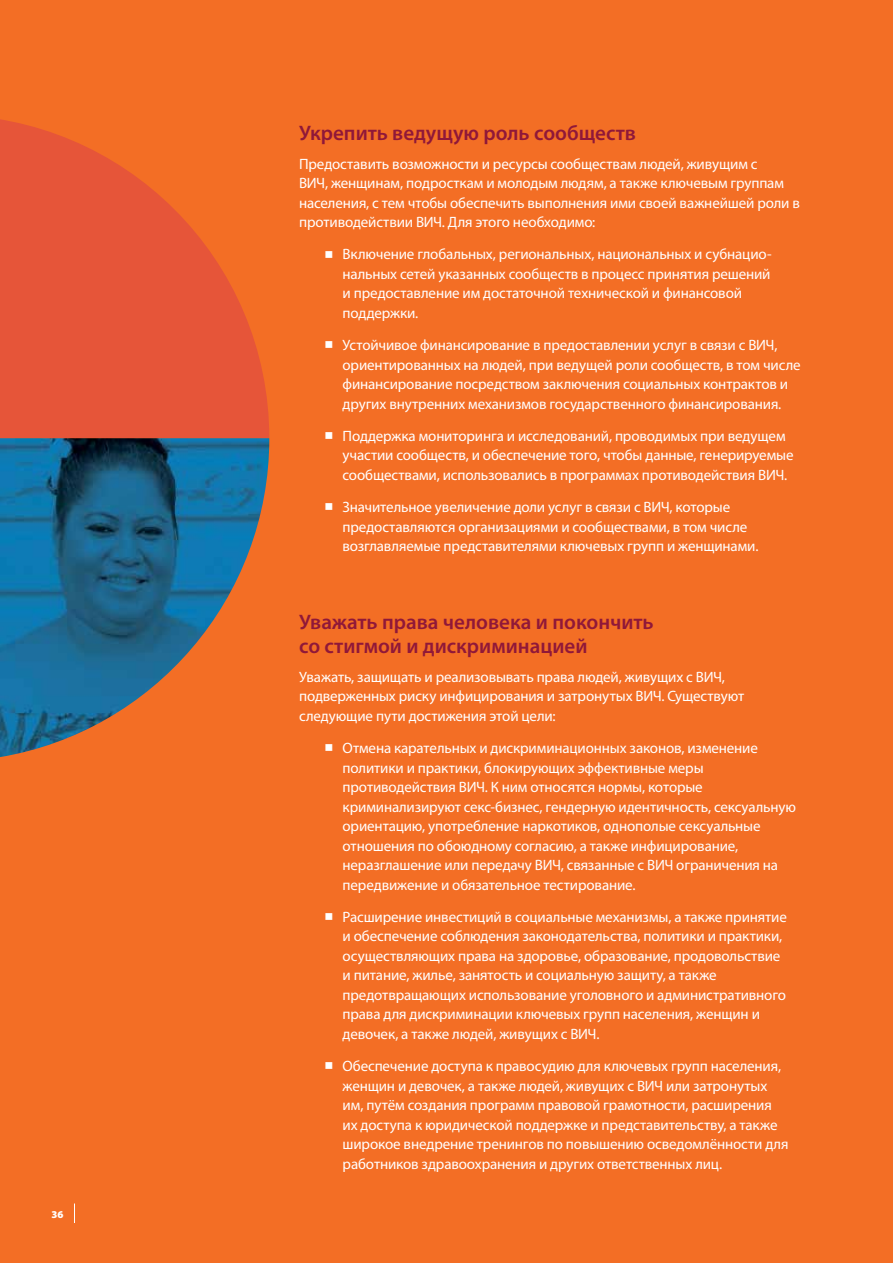
<style>
.page{position:relative;width:893px;height:1263px;background:#f36e25}
.page>*{position:absolute;margin:0;border:0;box-sizing:border-box;transform-origin:0 0}
.t1{font:600 21px/24px "Myriad Pro";color:#901839}
.t2{font:15px/19.5px "Myriad Pro";letter-spacing:-.01em;color:#fff}
.t3{font:900 10.5px "Myriad Pro";color:#fff}
</style>
<div class="page">
<svg style="left:0;top:119px;width:269px;height:319px;fill:#e65539"></svg>
<img style="left:0;top:438px;width:269px;height:319px">
<svg style="left:74px;top:1203px;width:1px;height:20px"></svg>
<p class="t3" style="left:51px;top:1207px;width:14px">36</p>
<h1 class="t1" style="left:299px;top:121px;width:338px">Укрепить ведущую роль сообществ</h1>
<p class="t2" style="left:299px;top:154px;width:502px">Предоставить возможности и ресурсы сообществам людей, живущим с<br>ВИЧ, женщинам, подросткам и молодым людям, а также ключевым группам населения, с тем чтобы обеспечить выполнения ими своей важнейшей роли в противодействии ВИЧ. Для этого необходимо:</p>
<p class="t2" style="left:343px;top:244px;width:431px">Включение глобальных, региональных, национальных и субнацио&shy;нальных сетей указанных сообществ в процесс принятия решений и предоставление им достаточной технической и финансовой поддержки.</p>
<p class="t2" style="left:343px;top:335px;width:460px">Устойчивое финансирование в предоставлении услуг в связи с ВИЧ, ориентированных на людей, при ведущей роли сообществ, в том числе финансирование посредством заключения социальных контрактов и других внутренних механизмов государственного финансирования.</p>
<p class="t2" style="left:343px;top:426px;width:452px">Поддержка мониторинга и исследований, проводимых при ведущем участии сообществ, и обеспечение того, чтобы данные, генерируемые сообществами, использовались в программах противодействия ВИЧ.</p>
<p class="t2" style="left:343px;top:497px;width:417px">Значительное увеличение доли услуг в связи с ВИЧ, которые предоставляются организациями и сообществами, в том числе возглавляемые представителями ключевых групп и женщинами.</p>
<h1 class="t1" style="left:299px;top:610px;width:356px">Уважать права человека и покончить со стигмой и дискриминацией</h1>
<p class="t2" style="left:299px;top:667px;width:447px">Уважать, защищать и реализовывать права людей, живущих с ВИЧ, подверженных риску инфицирования и затронутых ВИЧ. Существуют следующие пути достижения этой цели:</p>
<p class="t2" style="left:343px;top:738px;width:455px">Отмена карательных и дискриминационных законов, изменение политики и практики, блокирующих эффективные меры противодействия ВИЧ. К ним относятся нормы, которые криминализируют секс-бизнес, гендерную идентичность, сексуальную ориентацию, употребление наркотиков, однополые сексуальные отношения по обоюдному согласию, а также инфицирование, неразглашение или передачу ВИЧ, связанные с ВИЧ ограничения на передвижение и обязательное тестирование.</p>
<p class="t2" style="left:343px;top:907px;width:446px">Расширение инвестиций в социальные механизмы, а также принятие и обеспечение соблюдения законодательства, политики и практики, осуществляющих права на здоровье, образование, продовольствие и питание, жилье, занятость и социальную защиту, а также предотвращающих использование уголовного и административного права для дискриминации ключевых групп населения, женщин и девочек, а также людей, живущих с ВИЧ.</p>
<p class="t2" style="left:343px;top:1056px;width:447px">Обеспечение доступа к правосудию для ключевых групп населения, женщин и девочек, а также людей, живущих с ВИЧ или затронутых им, путём создания программ правовой грамотности, расширения их доступа к юридической поддержке и представительству, а также широкое внедрение тренингов по повышению осведомлённости для работников здравоохранения и других ответственных лиц.</p>
</div>
